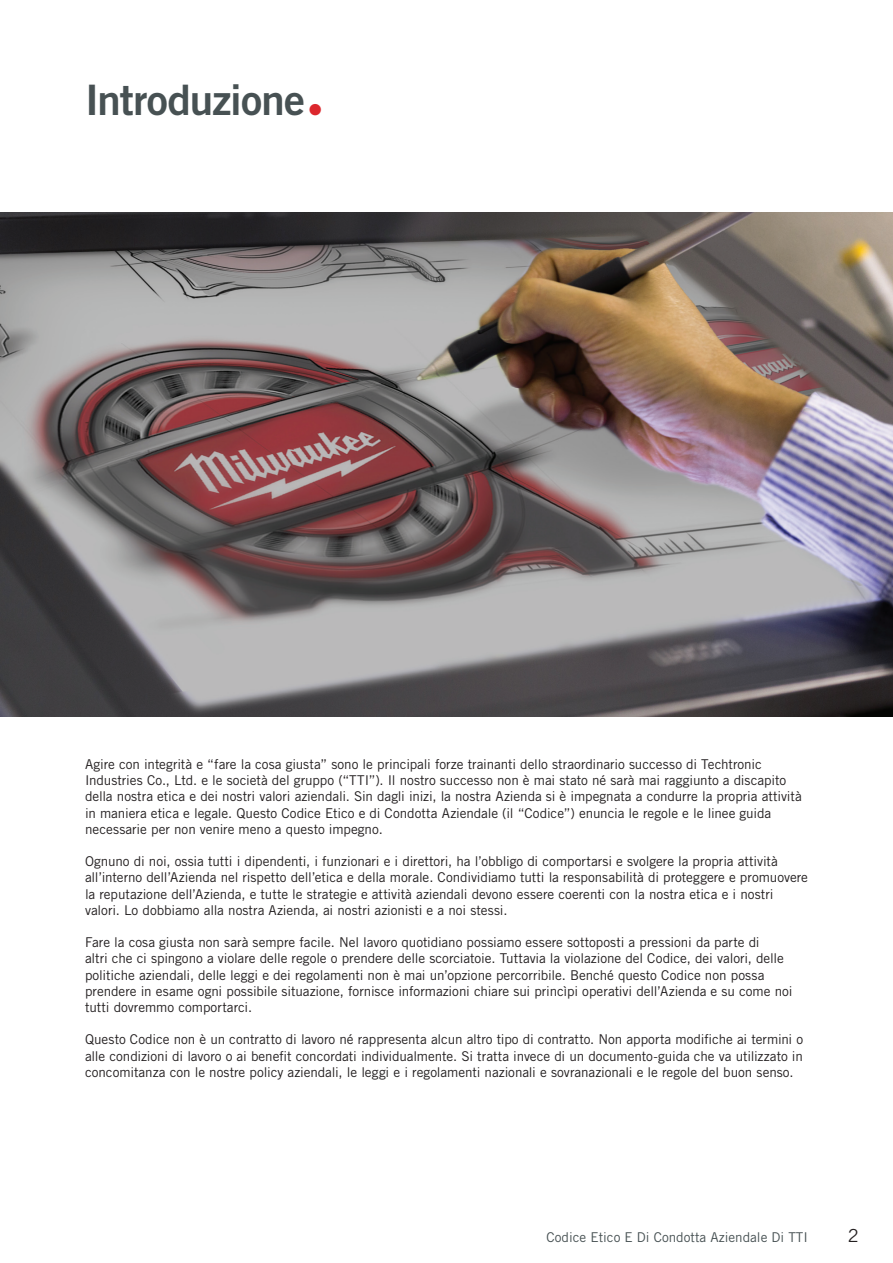
<style>
.page{position:relative;width:893px;height:1263px;background:#fff}
.page>*{position:absolute;margin:0;border:0;box-sizing:border-box;transform-origin:0 0}
.t1{font:42px "Trade Gothic LT Std Bd 2";letter-spacing:-.02em;color:#475153}
.t2{font:18px "Trade Gothic LT Std";color:#231f20}
.t3{font:13.5px/16.2px "Trade Gothic LT Std";letter-spacing:-.005em;color:#231f20}
.t4{font:13.5px "Trade Gothic LT Std";color:#475153}
</style>
<div class="page">
<img style="left:0;top:213px;width:893px;height:504px">
<p class="t1" style="left:85px;top:74px;width:240px">Introduzione<sub>•</sub></p>
<p class="t3" style="left:85px;top:756px;width:718px">Agire con integrità e “fare la cosa giusta” sono le principali forze trainanti dello straordinario successo di Techtronic Industries Co., Ltd. e le società del gruppo (“TTI”). Il nostro successo non è mai stato né sarà mai raggiunto a discapito della nostra etica e dei nostri valori aziendali. Sin dagli inizi, la nostra Azienda si è impegnata a condurre la propria attività in maniera etica e legale. Questo Codice Etico e di Condotta Aziendale (il “Codice”) enuncia le regole e le linee guida necessarie per non venire meno a questo impegno.</p>
<p class="t3" style="left:85px;top:853px;width:724px">Ognuno di noi, ossia tutti i dipendenti, i funzionari e i direttori, ha l’obbligo di comportarsi e svolgere la propria attività all’interno dell’Azienda nel rispetto dell’etica e della morale. Condividiamo tutti la responsabilità di proteggere e promuovere la reputazione dell’Azienda, e tutte le strategie e attività aziendali devono essere coerenti con la nostra etica e i nostri valori. Lo dobbiamo alla nostra Azienda, ai nostri azionisti e a noi stessi.</p>
<p class="t3" style="left:85px;top:934px;width:709px">Fare la cosa giusta non sarà sempre facile. Nel lavoro quotidiano possiamo essere sottoposti a pressioni da parte di<br>altri che ci spingono a violare delle regole o prendere delle scorciatoie. Tuttavia la violazione del Codice, dei valori, delle politiche aziendali, delle leggi e dei regolamenti non è mai un’opzione percorribile. Benché questo Codice non possa prendere in esame ogni possibile situazione, fornisce informazioni chiare sui princìpi operativi dell’Azienda e su come noi tutti dovremmo comportarci.</p>
<p class="t3" style="left:85px;top:1031px;width:720px;text-align:justify">Questo Codice non è un contratto di lavoro né rappresenta alcun altro tipo di contratto. Non apporta modifiche ai termini o alle condizioni di lavoro o ai benefit concordati individualmente. Si tratta invece di un documento-guida che va utilizzato in concomitanza con le nostre policy aziendali, le leggi e i regolamenti nazionali e sovranazionali e le regole del buon senso.</p>
<p class="t4" style="left:547px;top:1229px;width:263px">Codice Etico E Di Condotta Aziendale Di TTI</p>
<h2 class="t2" style="left:848px;top:1224px;width:12px">2</h2>
</div>
